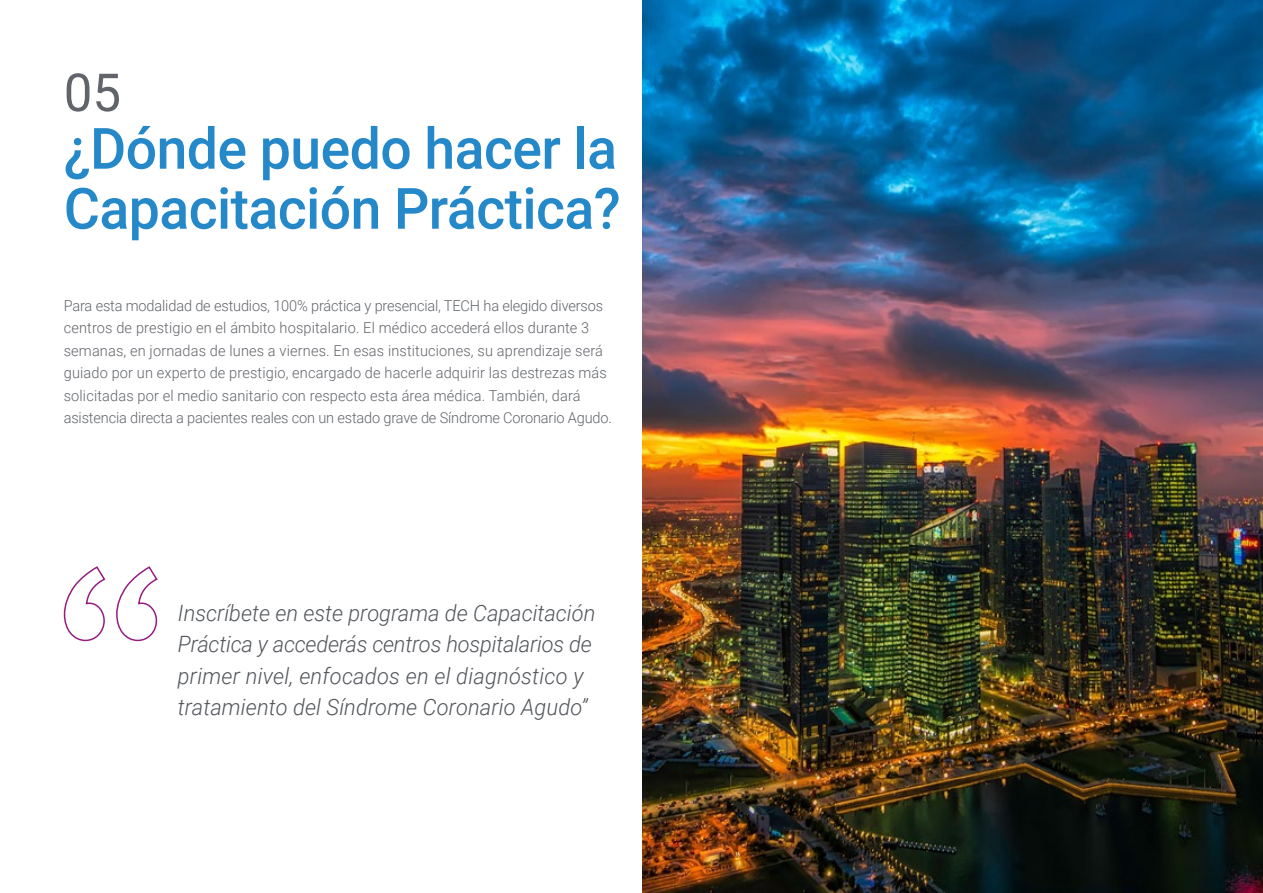
<style>
.page{position:relative;width:1263px;height:893px;background:#fff}
.page>*{position:absolute;margin:0;border:0;box-sizing:border-box;transform-origin:0 0}
.t1{font:500 57px/60px "Roboto";letter-spacing:-.01em;color:#2488c9}
.t2{font:52.5px "Roboto";color:#61646a}
.t3{font:italic 300 22.5px/31.5px "Roboto";color:#52555b}
.t4{font:300 15px/22.5px "Roboto";letter-spacing:.01em;color:#61646a}
</style>
<div class="page">
<svg style="left:63px;top:566px;width:95px;height:76px"></svg>
<img style="left:642px;top:0;width:621px;height:893px">
<h2 class="t2" style="left:64px;top:56px;width:59px">05</h2>
<h1 class="t1" style="left:64px;top:116px;width:558px">¿Dónde puedo hacer la<br>Capacitación Práctica?</h1>
<p class="t4" style="left:64px;top:293px;width:550px">Para esta modalidad de estudios, 100% práctica y presencial, TECH ha elegido diversos centros de prestigio en el ámbito hospitalario. El médico accederá ellos durante 3 semanas, en jornadas de lunes a viernes. En esas instituciones, su aprendizaje será guiado por un experto de prestigio, encargado de hacerle adquirir las destrezas más solicitadas por el medio sanitario con respecto esta área médica. También, dará asistencia directa a pacientes reales con un estado grave de Síndrome Coronario Agudo.</p>
<h3 class="t3" style="left:178px;top:596px;width:419px">Inscríbete en este programa de Capacitación Práctica y accederás centros hospitalarios de primer nivel, enfocados en el diagnóstico y tratamiento del Síndrome Coronario Agudo”</h3>
</div>
